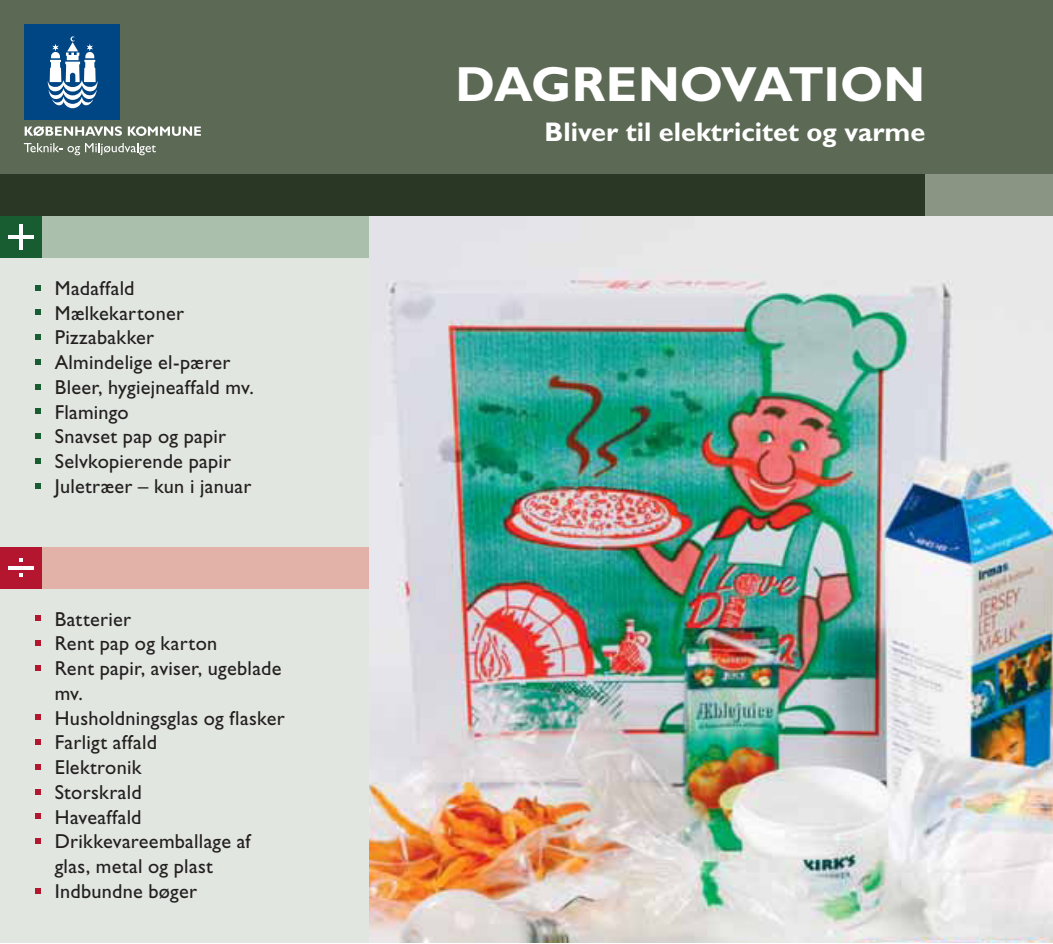
<style>
.page{position:relative;width:1053px;height:944px;background:#fff}
.page>*{position:absolute;margin:0;border:0;box-sizing:border-box;transform-origin:0 0}
.t1{font:700 49.5px "Gill Sans";letter-spacing:-.005em;color:#fff}
.t2{font:700 27px "Gill Sans";color:#fff}
.t3{font:20.25px/24.8px "Gill Sans";letter-spacing:.015em;color:#231f20}
</style>
<div class="page">
<div style="left:0;top:0;width:1052px;height:204px;background:#5c6955"></div>
<div style="left:0;top:174px;width:1052px;height:41px;background:#293724"></div>
<div style="left:925px;top:174px;width:127px;height:41px;background:#8a9584"></div>
<img style="left:368px;top:216px;width:684px;height:727px">
<div style="left:0;top:234px;width:368px;height:709px;background:#e1e6e0"></div>
<svg style="left:36px;top:615px;width:5px;height:6px"></svg>
<svg style="left:36px;top:640px;width:5px;height:6px"></svg>
<svg style="left:36px;top:665px;width:5px;height:6px"></svg>
<svg style="left:36px;top:714px;width:5px;height:6px"></svg>
<svg style="left:36px;top:739px;width:5px;height:6px"></svg>
<svg style="left:36px;top:764px;width:5px;height:6px"></svg>
<svg style="left:36px;top:789px;width:5px;height:5px"></svg>
<svg style="left:36px;top:813px;width:5px;height:6px"></svg>
<svg style="left:36px;top:838px;width:5px;height:6px"></svg>
<svg style="left:36px;top:888px;width:5px;height:5px"></svg>
<svg style="left:36px;top:285px;width:5px;height:5px"></svg>
<svg style="left:36px;top:310px;width:5px;height:5px"></svg>
<svg style="left:36px;top:334px;width:5px;height:6px"></svg>
<svg style="left:36px;top:359px;width:5px;height:6px"></svg>
<svg style="left:36px;top:384px;width:5px;height:5px"></svg>
<svg style="left:36px;top:409px;width:5px;height:5px"></svg>
<svg style="left:36px;top:433px;width:5px;height:6px"></svg>
<svg style="left:36px;top:458px;width:5px;height:6px"></svg>
<svg style="left:36px;top:483px;width:5px;height:5px"></svg>
<div style="left:0;top:216px;width:368px;height:41px;background:#aabfac"></div>
<div style="left:0;top:216px;width:41px;height:41px;background:#185c31"></div>
<hr style="left:19px;top:224px;width:3px;height:26px;background:#fff">
<hr style="left:8px;top:235px;width:26px;height:3px;background:#fff">
<div style="left:0;top:547px;width:368px;height:41px;background:#e2b1a7"></div>
<div style="left:0;top:547px;width:41px;height:41px;background:#b41630"></div>
<svg style="left:19px;top:558px;width:3px;height:4px"></svg>
<hr style="left:8px;top:566px;width:26px;height:3px;background:#fff">
<svg style="left:19px;top:573px;width:3px;height:4px"></svg>
<svg style="left:128px;top:126px;width:73px;height:10px"></svg>
<svg style="left:25px;top:126px;width:97px;height:10px"></svg>
<svg style="left:24px;top:143px;width:39px;height:9px"></svg>
<svg style="left:69px;top:143px;width:87px;height:12px"></svg>
<div style="left:24px;top:24px;width:96px;height:96px;background:#004685"></div>
<svg style="left:48px;top:36px;width:50px;height:72px"></svg>
<p class="t3" style="left:55px;top:276px;width:201px">Madaffald<br>Mælkekartoner<br>Pizzabakker<br>Almindelige el-pærer<br>Bleer, hygiejneaffald mv.<br>Flamingo<br>Snavset pap og papir<br>Selvkopierende papir<br>Juletræer – kun i januar</p>
<p class="t3" style="left:55px;top:607px;width:231px">Batterier<br>Rent pap og karton<br>Rent papir, aviser, ugeblade mv.<br>Husholdningsglas og flasker<br>Farligt affald<br>Elektronik<br>Storskrald<br>Haveaffald<br>Drikkevareemballage af glas, metal og plast<br>Indbundne bøger</p>
<h1 class="t1" style="left:455px;top:55px;width:471px">DAGRENOVATION</h1>
<h2 class="t2" style="left:544px;top:116px;width:382px">Bliver til elektricitet og varme</h2>
</div>
